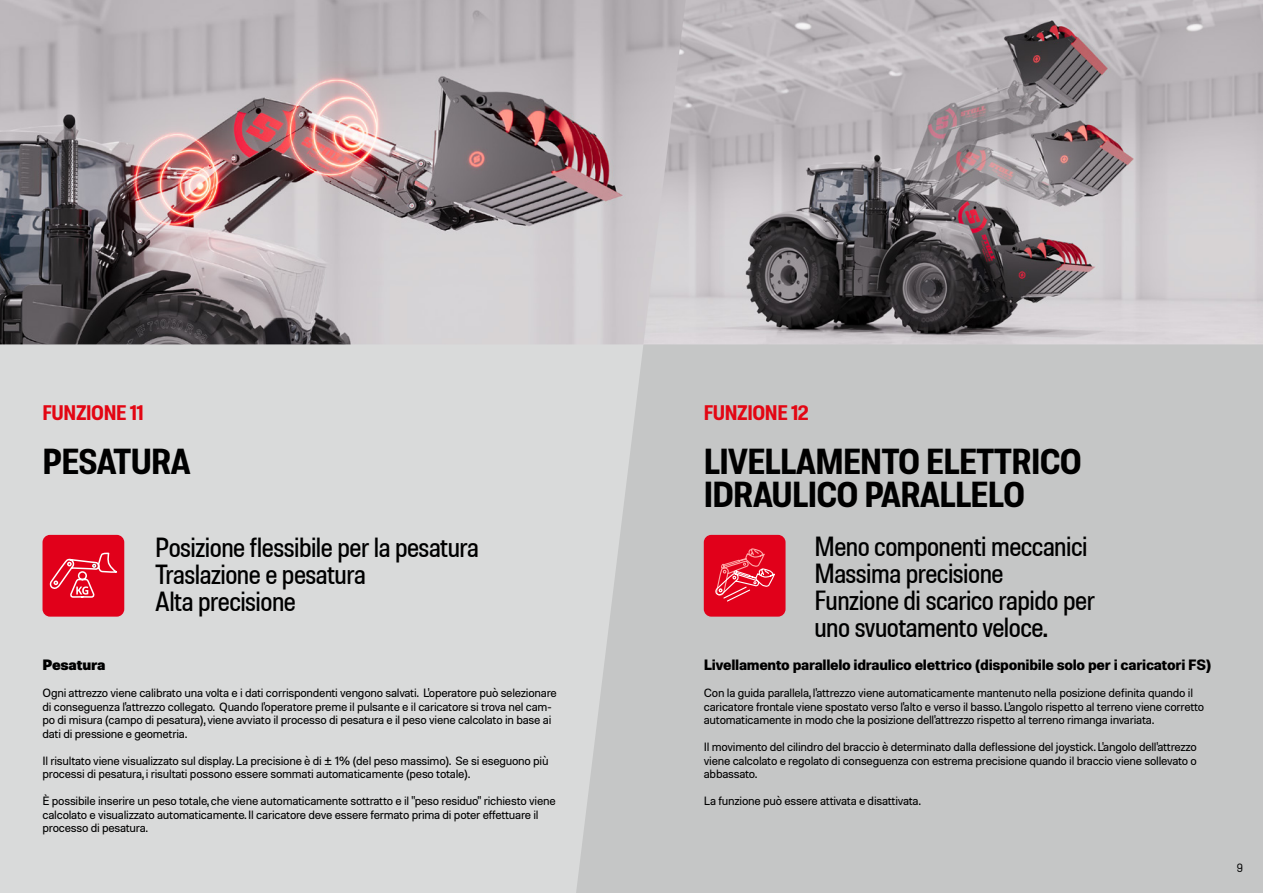
<style>
.page{position:relative;width:1263px;height:893px;background:#d9dada}
.page>*{position:absolute;margin:0;border:0;box-sizing:border-box;transform-origin:0 0}
.t1{font:700 semi-condensed 36px/33px "Molde";letter-spacing:-.02em;color:#000}
.t2{font:500 semi-condensed 27px/27px "Molde";letter-spacing:-.02em;color:#000}
.t3{font:700 semi-condensed 21px "Molde";letter-spacing:-.02em;color:#e30613}
.t4{font:700 15px "Molde";letter-spacing:-.02em;color:#000}
.t5{font:900 15px "Molde";letter-spacing:-.02em;color:#000}
.t6{font:12px/13.5px "Molde";letter-spacing:-.02em;color:#000}
.t7{font:semi-condensed 12px "Molde";color:#000}
</style>
<div class="page">
<div style="left:576px;top:344px;width:687px;height:549px;background:#c5c6c6"></div>
<img style="left:686px;top:0;width:577px;height:344px">
<img style="left:0;top:0;width:686px;height:344px">
<div style="left:43px;top:535px;width:81px;height:82px;background:#e1001a;border-radius:8px"></div>
<svg style="left:50px;top:553px;width:68px;height:45px"></svg>
<div style="left:704px;top:535px;width:81px;height:82px;background:#e1001a;border-radius:8px"></div>
<svg style="left:715px;top:548px;width:60px;height:54px"></svg>
<h3 class="t3" style="left:43px;top:399px;width:103px">FUNZIONE 11</h3>
<h3 class="t3" style="left:704px;top:399px;width:107px">FUNZIONE 12</h3>
<h1 class="t1" style="left:43px;top:444px;width:150px">PESATURA</h1>
<h1 class="t1" style="left:704px;top:444px;width:380px">LIVELLAMENTO ELETTRICO<br>IDRAULICO PARALLELO</h1>
<h2 class="t2" style="left:814px;top:533px;width:282px">Meno componenti meccanici<br>Massima precisione<br>Funzione di scarico rapido per uno svuotamento veloce.</h2>
<p class="t4" style="left:704px;top:655px;width:509px">Livellamento parallelo idraulico elettrico (disponibile solo per i caricatori FS)</p>
<p class="t6" style="left:704px;top:686px;width:502px">Con la guida parallela, l'attrezzo viene automaticamente mantenuto nella posizione definita quando il caricatore frontale viene spostato verso l'alto e verso il basso. L'angolo rispetto al terreno viene corretto automaticamente in modo che la posizione dell'attrezzo rispetto al terreno rimanga invariata.</p>
<p class="t6" style="left:704px;top:740px;width:495px;text-align:justify">Il movimento del cilindro del braccio è determinato dalla deflessione del joystick. L'angolo dell'attrezzo viene calcolato e regolato di conseguenza con estrema precisione quando il braccio viene sollevato o abbassato.</p>
<p class="t6" style="left:704px;top:794px;width:218px">La funzione può essere attivata e disattivata.</p>
<h2 class="t2" style="left:155px;top:533px;width:325px">Posizione flessibile per la pesatura<br>Traslazione e pesatura<br>Alta precisione</h2>
<p class="t5" style="left:43px;top:655px;width:64px">Pesatura</p>
<p class="t6" style="left:43px;top:686px;width:516px">Ogni attrezzo viene calibrato una volta e i dati corrispondenti vengono salvati. L'operatore può selezionare di conseguenza l'attrezzo collegato. Quando l'operatore preme il pulsante e il caricatore si trova nel cam&shy;po di misura (campo di pesatura), viene avviato il processo di pesatura e il peso viene calcolato in base ai dati di pressione e geometria.</p>
<p class="t6" style="left:43px;top:753px;width:508px">Il risultato viene visualizzato sul display. La precisione è di ± 1% (del peso massimo). Se si eseguono più processi di pesatura, i risultati possono essere sommati automaticamente (peso totale).</p>
<p class="t6" style="left:43px;top:794px;width:515px">È possibile inserire un peso totale, che viene automaticamente sottratto e il "peso residuo" richiesto viene calcolato e visualizzato automaticamente. Il caricatore deve essere fermato prima di poter effettuare il processo di pesatura.</p>
<p class="t7" style="left:1237px;top:860px;width:8px">9</p>
</div>
